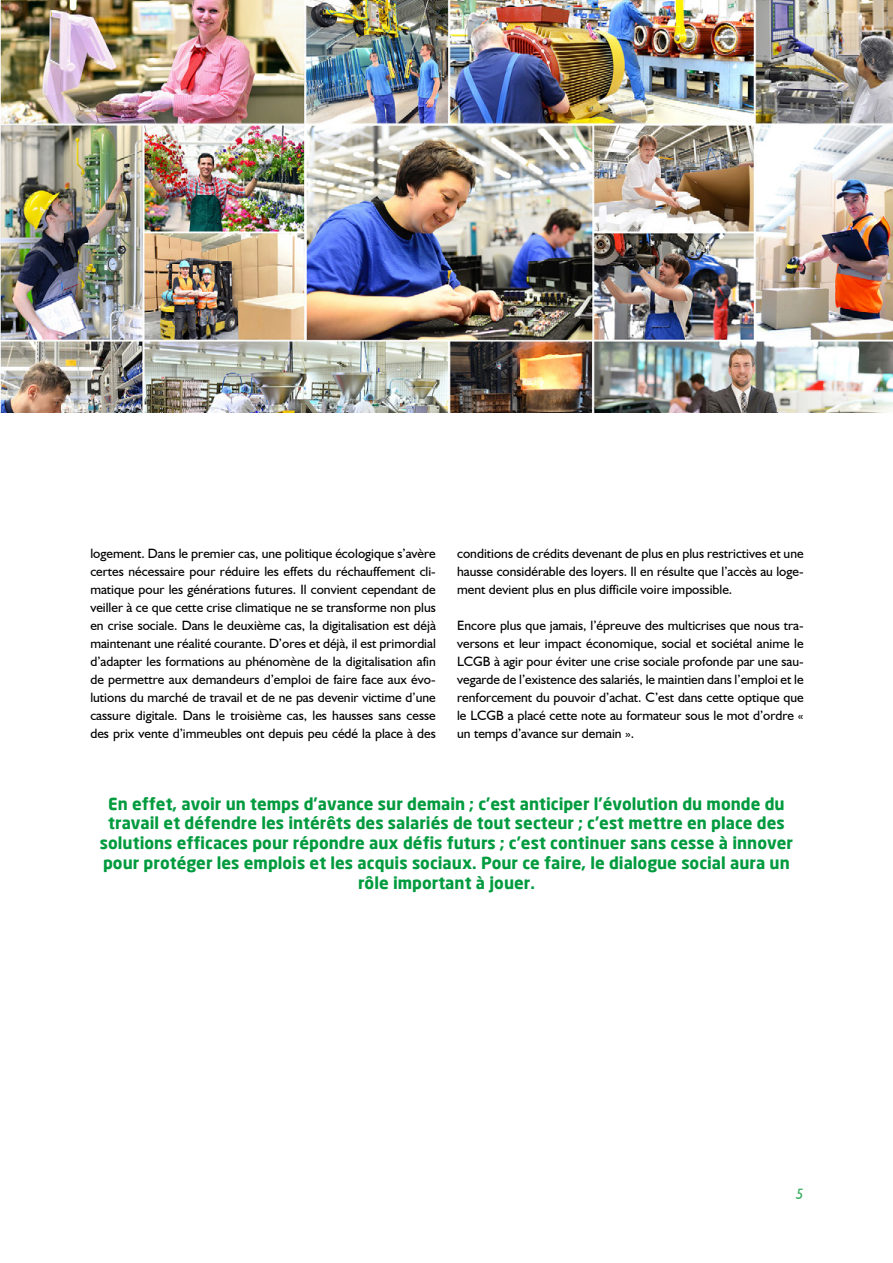
<style>
.page{position:relative;width:893px;height:1263px;background:#fff}
.page>*{position:absolute;margin:0;border:0;box-sizing:border-box;transform-origin:0 0}
.t1{font:700 16.5px/19.8px "Neo Sans";color:#009b3e;text-align:center}
.t2{font:italic 15px "Humanist 521 BT";color:#30ab5c}
.t3{font:13.5px/18px "Humanist 521 BT";color:#000;text-align:justify}
</style>
<div class="page">
<img style="left:0;top:0;width:893px;height:412px">
<p class="t3" style="left:90px;top:544px;width:347px">logement. Dans le premier cas, une politique écologique s’avère certes nécessaire pour réduire les effets du réchauffement cli&shy;matique pour les générations futures. Il convient cependant de veiller à ce que cette crise climatique ne se transforme non plus en crise sociale. Dans le deuxième cas, la digitalisation est déjà maintenant une réalité courante. D’ores et déjà, il est primordial d’adapter les formations au phénomène de la digitalisation afin de permettre aux demandeurs d’emploi de faire face aux évo&shy;lutions du marché de travail et de ne pas devenir victime d’une cassure digitale. Dans le troisième cas, les hausses sans cesse des prix vente d’immeubles ont depuis peu cédé la place à des</p>
<p class="t3" style="left:457px;top:544px;width:348px">conditions de crédits devenant de plus en plus restrictives et une hausse considérable des loyers. Il en résulte que l’accès au loge&shy;ment devient plus en plus difficile voire impossible.</p>
<p class="t3" style="left:457px;top:616px;width:348px">Encore plus que jamais, l’épreuve des multicrises que nous tra&shy;versons et leur impact économique, social et sociétal anime le LCGB à agir pour éviter une crise sociale profonde par une sau&shy;vegarde de l’existence des salariés, le maintien dans l’emploi et le renforcement du pouvoir d’achat. C’est dans cette optique que le LCGB a placé cette note au formateur sous le mot d’ordre « un temps d’avance sur demain ».</p>
<p class="t1" style="left:100px;top:793px;width:695px">En effet, avoir un temps d’avance sur demain ; c’est anticiper l’évolution du monde du travail et défendre les intérêts des salariés de tout secteur ; c’est mettre en place des solutions efficaces pour répondre aux défis futurs ; c’est continuer sans cesse à innover pour protéger les emplois et les acquis sociaux. Pour ce faire, le dialogue social aura un rôle important à jouer.</p>
<p class="t2" style="left:796px;top:1184px;width:9px">5</p>
</div>
